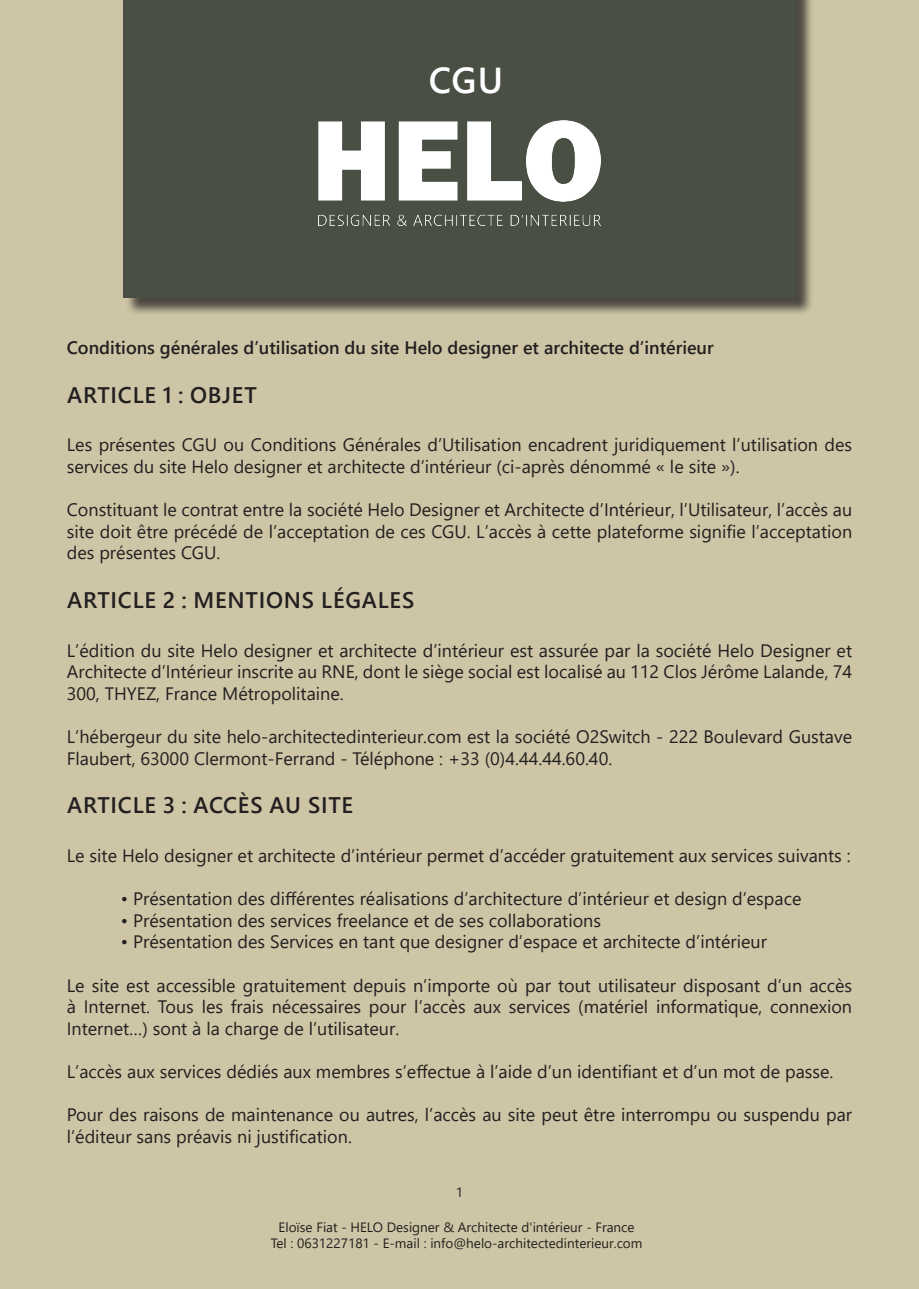
<style>
.page{position:relative;width:919px;height:1289px;background:#fff}
.page>*{position:absolute;margin:0;border:0;box-sizing:border-box;transform-origin:0 0}
.TITRE_PRINCIPAL{font:600 36px "Segoe UI";color:#fff}
.TITRE{font:600 22.5px "Segoe UI";letter-spacing:.035em;color:#231f20}
.TEXTE{font:18px/21.6px "Segoe UI";color:#231f20}
.SOUS_TITRE{font:600 18px "Segoe UI";color:#231f20}
.t1{font:13.5px/16.2px "Segoe UI";color:#231f20;text-align:center}
</style>
<div class="page">
<div style="left:0;top:0;width:918px;height:1288px;background:#cdc5a5"></div>
<div style="left:126px;top:0;width:688px;height:317px;background:#231f20;opacity:.75"></div>
<div style="left:123px;top:0;width:672px;height:298px;background:#495043"></div>
<img style="left:318px;top:120px;width:282px;height:105px">
<p class="TITRE_PRINCIPAL" style="left:428px;top:46px;width:76px">CGU</p>
<p class="SOUS_TITRE" style="left:67px;top:331px;width:648px">Conditions générales d’utilisation du site Helo designer et architecte d’intérieur</p>
<p class="TITRE" style="left:67px;top:373px;width:191px">ARTICLE 1 : OBJET</p>
<p class="TEXTE" style="left:67px;top:432px;width:786px">Les présentes CGU ou Conditions Générales d’Utilisation encadrent juridiquement l’utilisation des services du site Helo designer et architecte d’intérieur (ci-après dénommé « le site »).</p>
<p class="TEXTE" style="left:67px;top:497px;width:786px;text-align:justify">Constituant le contrat entre la société Helo Designer et Architecte d’Intérieur, l’Utilisateur, l’accès au site doit être précédé de l’acceptation de ces CGU. L’accès à cette plateforme signifie l’acceptation des présentes CGU.</p>
<p class="TITRE" style="left:67px;top:579px;width:348px">ARTICLE 2 : MENTIONS LÉGALES</p>
<p class="TEXTE" style="left:67px;top:638px;width:786px;text-align:justify">L’édition du site Helo designer et architecte d’intérieur est assurée par la société Helo Designer et Architecte d’Intérieur inscrite au RNE, dont le siège social est localisé au 112 Clos Jérôme Lalande, 74<br>300, THYEZ, France Métropolitaine.</p>
<p class="TEXTE" style="left:67px;top:724px;width:786px">L’hébergeur du site helo-architectedinterieur.com est la société O2Switch - 222 Boulevard Gustave<br>Flaubert, 63000 Clermont-Ferrand - Téléphone : +33 (0)4.44.44.60.40.</p>
<p class="TITRE" style="left:67px;top:784px;width:287px">ARTICLE 3 : ACCÈS AU SITE</p>
<p class="TEXTE" style="left:67px;top:843px;width:785px">Le site Helo designer et architecte d’intérieur permet d’accéder gratuitement aux services suivants :</p>
<p class="TEXTE" style="left:121px;top:886px;width:682px">• Présentation des différentes réalisations d’architecture d’intérieur et design d’espace</p>
<p class="TEXTE" style="left:121px;top:908px;width:482px">• Présentation des services freelance et de ses collaborations</p>
<p class="TEXTE" style="left:121px;top:929px;width:647px">• Présentation des Services en tant que designer d’espace et architecte d’intérieur</p>
<p class="TEXTE" style="left:67px;top:972px;width:786px;text-align:justify">Le site est accessible gratuitement depuis n’importe où par tout utilisateur disposant d’un accès à Internet. Tous les frais nécessaires pour l’accès aux services (matériel informatique, connexion Internet…) sont à la charge de l’utilisateur.</p>
<p class="TEXTE" style="left:67px;top:1059px;width:768px">L’accès aux services dédiés aux membres s’effectue à l’aide d’un identifiant et d’un mot de passe.</p>
<p class="TEXTE" style="left:67px;top:1102px;width:786px">Pour des raisons de maintenance ou autres, l’accès au site peut être interrompu ou suspendu par l’éditeur sans préavis ni justification.</p>
<p class="t1" style="left:456px;top:1182px;width:9px">1</p>
<p class="t1" style="left:271px;top:1217px;width:373px">Eloïse Fiat - HELO Designer &amp; Architecte d'intérieur - France<br>Tel : 0631227181 - E-mail : info@helo-architectedinterieur.com</p>
</div>
